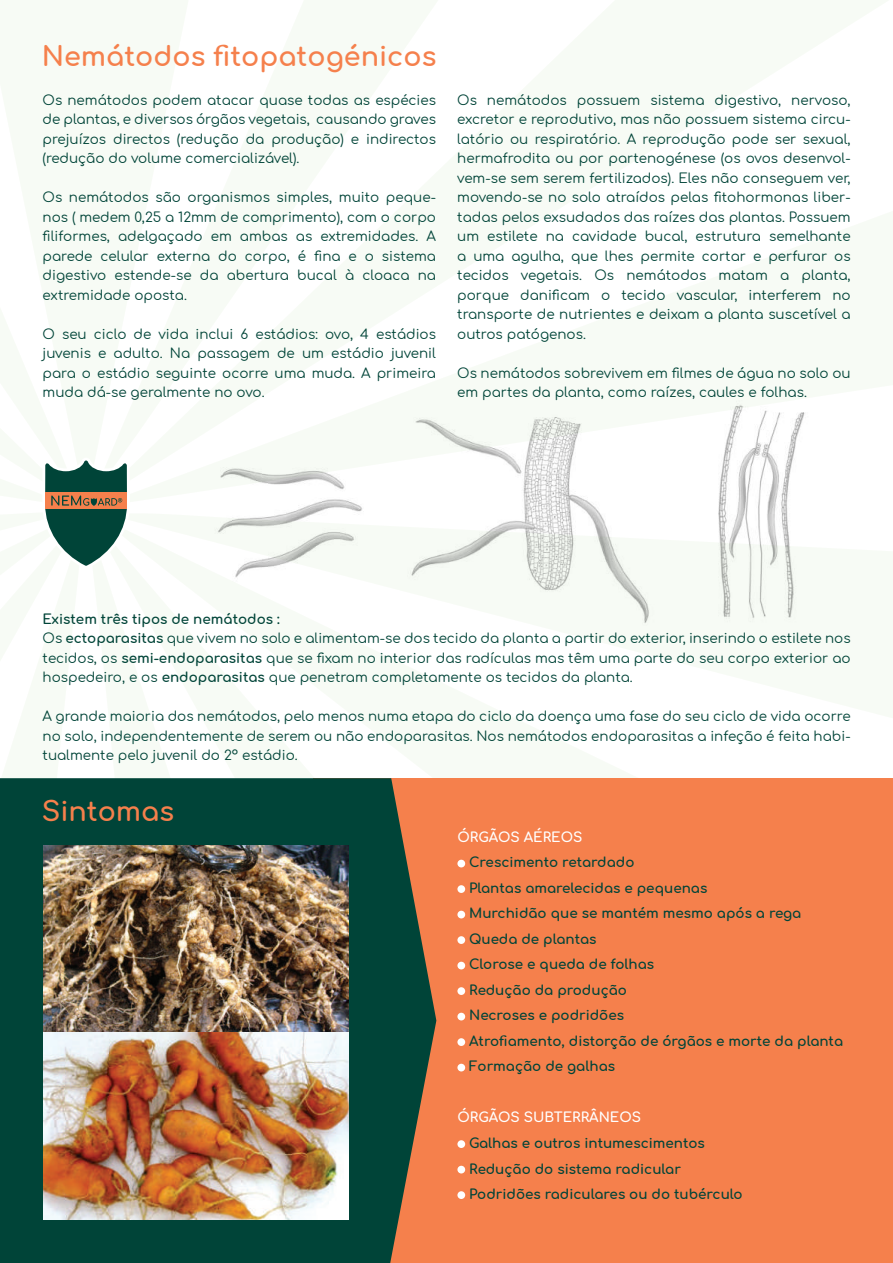
<style>
.page{position:relative;width:893px;height:1263px;background:#fff}
.page>*{position:absolute;margin:0;border:0;box-sizing:border-box;transform-origin:0 0}
.t1{font:700 27px "Comfortaa";color:#f5804c}
.t2{font:13.5px/19.5px "Comfortaa";color:#004438;text-align:justify}
.t3{font:700 13.5px/25.5px "Comfortaa";color:#004438}
.t4{font:700 13.5px "Comfortaa";color:#fff}
.s1{font-weight:700}
</style>
<div class="page">
<div style="left:313px;top:778px;width:580px;height:485px;background:#f5804c"></div>
<svg style="left:0;top:778px;width:436px;height:485px;background:#214c3b"></svg>
<img style="left:44px;top:846px;width:305px;height:373px">
<div style="left:457px;top:860px;width:8px;height:7px;background:#fff;border-radius:50%"></div>
<div style="left:457px;top:885px;width:8px;height:8px;background:#fff;border-radius:50%"></div>
<div style="left:457px;top:911px;width:8px;height:7px;background:#fff;border-radius:50%"></div>
<div style="left:457px;top:936px;width:8px;height:8px;background:#fff;border-radius:50%"></div>
<div style="left:457px;top:962px;width:8px;height:7px;background:#fff;border-radius:50%"></div>
<div style="left:457px;top:987px;width:8px;height:8px;background:#fff;border-radius:50%"></div>
<div style="left:457px;top:1013px;width:8px;height:7px;background:#fff;border-radius:50%"></div>
<div style="left:457px;top:1038px;width:8px;height:8px;background:#fff;border-radius:50%"></div>
<div style="left:457px;top:1064px;width:8px;height:7px;background:#fff;border-radius:50%"></div>
<div style="left:457px;top:1140px;width:8px;height:8px;background:#fff;border-radius:50%"></div>
<div style="left:457px;top:1166px;width:8px;height:7px;background:#fff;border-radius:50%"></div>
<div style="left:457px;top:1191px;width:8px;height:8px;background:#fff;border-radius:50%"></div>
<img style="left:214px;top:467px;width:148px;height:115px">
<img style="left:407px;top:414px;width:228px;height:191px">
<img style="left:635px;top:400px;width:170px;height:226px">
<svg style="left:0;top:460px;width:131px;height:488px"></svg>
<h1 class="t1" style="left:42px;top:32px;width:396px">Nemátodos fitopatogénicos</h1>
<p class="t2" style="left:43px;top:88px;width:395px">Os nemátodos podem atacar quase todas as espécies de plantas, e diversos órgãos vegetais, causando graves prejuízos directos (redução da produção) e indirectos (redução do volume comercializável).</p>
<p class="t2" style="left:43px;top:186px;width:395px">Os nemátodos são organismos simples, muito peque&shy;nos ( medem 0,25 a 12mm de comprimento), com o corpo filiformes, adelgaçado em ambas as extremidades. A parede celular externa do corpo, é fina e o sistema digestivo estende-se da abertura bucal à cloaca na extremidade oposta.</p>
<p class="t2" style="left:43px;top:322px;width:395px">O seu ciclo de vida inclui 6 estádios: ovo, 4 estádios juvenis e adulto. Na passagem de um estádio juvenil para o estádio seguinte ocorre uma muda. A primeira muda dá-se geralmente no ovo.</p>
<p class="t2" style="left:457px;top:88px;width:395px">Os nemátodos possuem sistema digestivo, nervoso, excretor e reprodutivo, mas não possuem sistema circu&shy;latório ou respiratório. A reprodução pode ser sexual, hermafrodita ou por partenogénese (os ovos desenvol&shy;vem-se sem serem fertilizados). Eles não conseguem ver, movendo-se no solo atraídos pelas fitohormonas liber&shy;tadas pelos exsudados das raízes das plantas. Possuem um estilete na cavidade bucal, estrutura semelhante a uma agulha, que lhes permite cortar e perfurar os tecidos vegetais. Os nemátodos matam a planta, porque danificam o tecido vascular, interferem no transporte de nutrientes e deixam a planta suscetível a outros patógenos.</p>
<p class="t2" style="left:457px;top:361px;width:395px">Os nemátodos sobrevivem em filmes de água no solo ou em partes da planta, como raízes, caules e folhas.</p>
<p class="t2" style="left:43px;top:607px;width:810px;text-align:left"><span class="s1">Existem três tipos de nemátodos :<br></span>Os <span class="s1">ectoparasitas</span> que vivem no solo e alimentam-se dos tecido da planta a partir do exterior, inserindo o estilete nos tecidos, os <span class="s1">semi-endoparasitas</span> que se fixam no interior das radículas mas têm uma parte do seu corpo exterior ao hospedeiro, e os <span class="s1">endoparasitas</span> que penetram completamente os tecidos da planta.</p>
<p class="t2" style="left:43px;top:705px;width:809px">A grande maioria dos nemátodos, pelo menos numa etapa do ciclo da doença uma fase do seu ciclo de vida ocorre no solo, independentemente de serem ou não endoparasitas. Nos nemátodos endoparasitas a infeção é feita habi&shy;tualmente pelo juvenil do 2º estádio.</p>
<h1 class="t1" style="left:42px;top:786px;width:134px">Sintomas</h1>
<p class="t4" style="left:457px;top:825px;width:126px">ÓRGÃOS AÉREOS</p>
<p class="t3" style="left:469px;top:848px;width:375px">Crescimento retardado<br>Plantas amarelecidas e pequenas<br>Murchidão que se mantém mesmo após a rega<br>Queda de plantas<br>Clorose e queda de folhas<br>Redução da produção<br>Necroses e podridões<br>Atrofiamento, distorção de órgãos e morte da planta<br>Formação de galhas</p>
<p class="t4" style="left:457px;top:1105px;width:185px">ÓRGÃOS SUBTERRÂNEOS</p>
<p class="t3" style="left:469px;top:1128px;width:275px">Galhas e outros intumescimentos<br>Redução do sistema radicular<br>Podridões radiculares ou do tubérculo</p>
</div>
